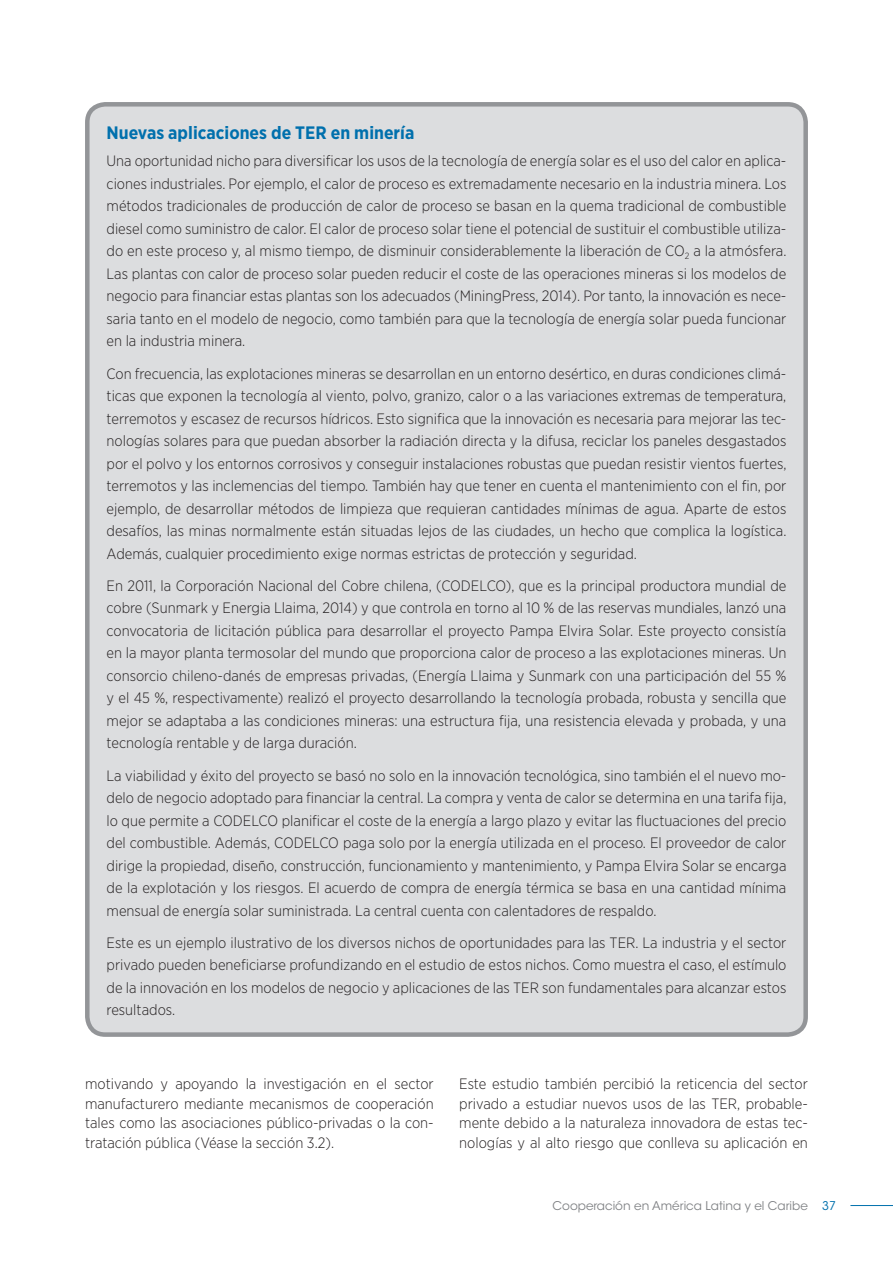
<style>
.page{position:relative;width:893px;height:1263px;background:#fff}
.page>*{position:absolute;margin:0;border:0;box-sizing:border-box;transform-origin:0 0}
.Box-ZÜ-1-1{font:700 18px "Gotham Narrow";color:#0070ad}
.Box-Bodytext{font:300 15px/22.5px "Gotham Narrow";color:#231f20;text-align:justify}
.Bodytext{font:300 15px/19.5px "Gotham Narrow";color:#231f20;text-align:justify}
.t1{font:12px "ITC Avant Garde Std";color:#808285}
.s1{color:#0070ad}
</style>
<div class="page">
<hr style="left:850px;top:1205px;width:43px;height:1px;background:#0070ad">
<div style="left:87px;top:104px;width:719px;height:930px;background:#dcdddf;border-radius:18px"></div>
<div style="left:85px;top:102px;width:723px;height:935px;border:4px solid #939598;border-radius:18px"></div>
<p class="Box-ZÜ-1-1" style="left:107px;top:122px;width:309px">Nuevas aplicaciones de TER en minería</p>
<p class="Box-Bodytext" style="left:107px;top:149px;width:681px;text-align:left">Una oportunidad nicho para diversificar los usos de la tecnología de energía solar es el uso del calor en aplica&shy;ciones industriales. Por ejemplo, el calor de proceso es extremadamente necesario en la industria minera. Los métodos tradicionales de producción de calor de proceso se basan en la quema tradicional de combustible diesel como suministro de calor. El calor de proceso solar tiene el potencial de sustituir el combustible utiliza&shy;do en este proceso y, al mismo tiempo, de disminuir considerablemente la liberación de CO<sub>2</sub> a la atmósfera.<br>Las plantas con calor de proceso solar pueden reducir el coste de las operaciones mineras si los modelos de negocio para financiar estas plantas son los adecuados (MiningPress, 2014). Por tanto, la innovación es nece&shy;saria tanto en el modelo de negocio, como también para que la tecnología de energía solar pueda funcionar en la industria minera.</p>
<p class="Box-Bodytext" style="left:107px;top:362px;width:681px;text-align:left">Con frecuencia, las explotaciones mineras se desarrollan en un entorno desértico, en duras condiciones climá&shy;ticas que exponen la tecnología al viento, polvo, granizo, calor o a las variaciones extremas de temperatura, terremotos y escasez de recursos hídricos. Esto significa que la innovación es necesaria para mejorar las tec&shy;nologías solares para que puedan absorber la radiación directa y la difusa, reciclar los paneles desgastados por el polvo y los entornos corrosivos y conseguir instalaciones robustas que puedan resistir vientos fuertes, terremotos y las inclemencias del tiempo. También hay que tener en cuenta el mantenimiento con el fin, por ejemplo, de desarrollar métodos de limpieza que requieran cantidades mínimas de agua. Aparte de estos desafíos, las minas normalmente están situadas lejos de las ciudades, un hecho que complica la logística.<br>Además, cualquier procedimiento exige normas estrictas de protección y seguridad.</p>
<p class="Box-Bodytext" style="left:107px;top:574px;width:681px">En 2011, la Corporación Nacional del Cobre chilena, (CODELCO), que es la principal productora mundial de cobre (Sunmark y Energia Llaima, 2014) y que controla en torno al 10 % de las reservas mundiales, lanzó una convocatoria de licitación pública para desarrollar el proyecto Pampa Elvira Solar. Este proyecto consistía en la mayor planta termosolar del mundo que proporciona calor de proceso a las explotaciones mineras. Un consorcio chileno-danés de empresas privadas, (Energía Llaima y Sunmark con una participación del 55 % y el 45 %, respectivamente) realizó el proyecto desarrollando la tecnología probada, robusta y sencilla que mejor se adaptaba a las condiciones mineras: una estructura fija, una resistencia elevada y probada, y una tecnología rentable y de larga duración.</p>
<p class="Box-Bodytext" style="left:107px;top:764px;width:681px">La viabilidad y éxito del proyecto se basó no solo en la innovación tecnológica, sino también el el nuevo mo&shy;delo de negocio adoptado para financiar la central. La compra y venta de calor se determina en una tarifa fija, lo que permite a CODELCO planificar el coste de la energía a largo plazo y evitar las fluctuaciones del precio del combustible. Además, CODELCO paga solo por la energía utilizada en el proceso. El proveedor de calor dirige la propiedad, diseño, construcción, funcionamiento y mantenimiento, y Pampa Elvira Solar se encarga de la explotación y los riesgos. El acuerdo de compra de energía térmica se basa en una cantidad mínima mensual de energía solar suministrada. La central cuenta con calentadores de respaldo.</p>
<p class="Box-Bodytext" style="left:107px;top:931px;width:681px">Este es un ejemplo ilustrativo de los diversos nichos de oportunidades para las TER. La industria y el sector privado pueden beneficiarse profundizando en el estudio de estos nichos. Como muestra el caso, el estímulo de la innovación en los modelos de negocio y aplicaciones de las TER son fundamentales para alcanzar estos resultados.</p>
<p class="Bodytext" style="left:85px;top:1074px;width:350px">motivando y apoyando la investigación en el sector manufacturero mediante mecanismos de cooperación tales como las asociaciones público-privadas o la con&shy;tratación pública (Véase la sección 3.2).</p>
<p class="Bodytext" style="left:459px;top:1074px;width:350px">Este estudio también percibió la reticencia del sector privado a estudiar nuevos usos de las TER, probable&shy;mente debido a la naturaleza innovadora de estas tec&shy;nologías y al alto riesgo que conlleva su aplicación en</p>
<p class="t1" style="left:553px;top:1198px;width:285px">Cooperación en América Latina y el Caribe <span class="s1">37</span></p>
</div>
